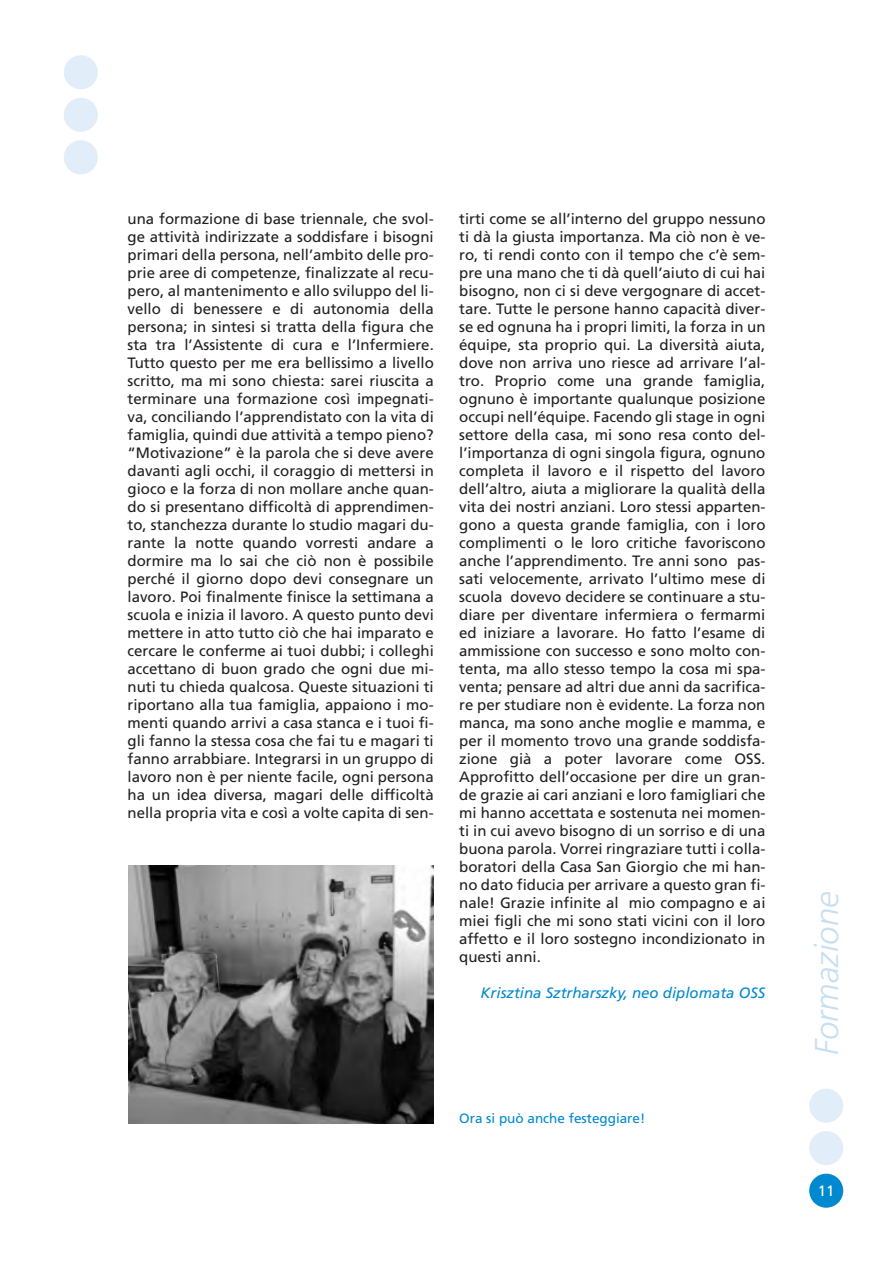
<style>
.page{position:relative;width:893px;height:1263px;background:#fff}
.page>*{position:absolute;margin:0;border:0;box-sizing:border-box;transform-origin:0 0}
.t1{font:italic 300 33px "Frutiger";color:#c7dff2}
.t2{font:15px/18px "Frutiger";color:#231f20;text-align:justify}
.t3{font:italic 15px "Frutiger";color:#0089cf}
.t4{font:15px "Frutiger";color:#fff}
.t5{font:13.5px "Frutiger";color:#0089cf}
</style>
<div class="page">
<div style="left:809px;top:1089px;width:34px;height:34px;background:#e1edf8;border-radius:50%"></div>
<div style="left:809px;top:1174px;width:34px;height:34px;background:#0089cf;border-radius:50%"></div>
<div style="left:809px;top:1131px;width:34px;height:34px;background:#e1edf8;border-radius:50%"></div>
<div style="left:64px;top:55px;width:34px;height:34px;background:#e1edf8;border-radius:50%"></div>
<div style="left:64px;top:98px;width:34px;height:34px;background:#e1edf8;border-radius:50%"></div>
<div style="left:64px;top:140px;width:34px;height:34px;background:#e1edf8;border-radius:50%"></div>
<img style="left:129px;top:865px;width:305px;height:259px">
<p class="t2" style="left:128px;top:211px;width:308px">una formazione di base triennale, che svol&shy;ge attività indirizzate a soddisfare i bisogni primari della persona, nell’ambito delle pro&shy;prie aree di competenze, finalizzate al recu&shy;pero, al mantenimento e allo sviluppo del li&shy;vello di benessere e di autonomia della persona; in sintesi si tratta della figura che sta tra l’Assistente di cura e l’Infermiere.<br>Tutto questo per me era bellissimo a livello scritto, ma mi sono chiesta: sarei riuscita a terminare una formazione così impegnati&shy;va, conciliando l’apprendistato con la vita di famiglia, quindi due attività a tempo pieno? “Motivazione” è la parola che si deve avere davanti agli occhi, il coraggio di mettersi in gioco e la forza di non mollare anche quan&shy;do si presentano difficoltà di apprendimen&shy;to, stanchezza durante lo studio magari du&shy;rante la notte quando vorresti andare a dormire ma lo sai che ciò non è possibile perché il giorno dopo devi consegnare un lavoro. Poi finalmente finisce la settimana a scuola e inizia il lavoro. A questo punto devi mettere in atto tutto ciò che hai imparato e cercare le conferme ai tuoi dubbi; i colleghi accettano di buon grado che ogni due mi&shy;nuti tu chieda qualcosa. Queste situazioni ti riportano alla tua famiglia, appaiono i mo&shy;menti quando arrivi a casa stanca e i tuoi fi&shy;gli fanno la stessa cosa che fai tu e magari ti fanno arrabbiare. Integrarsi in un gruppo di lavoro non è per niente facile, ogni persona ha un idea diversa, magari delle difficoltà nella propria vita e così a volte capita di sen-</p>
<p class="t2" style="left:459px;top:211px;width:308px">tirti come se all’interno del gruppo nessuno ti dà la giusta importanza. Ma ciò non è ve&shy;ro, ti rendi conto con il tempo che c’è sem&shy;pre una mano che ti dà quell’aiuto di cui hai bisogno, non ci si deve vergognare di accet&shy;tare. Tutte le persone hanno capacità diver&shy;se ed ognuna ha i propri limiti, la forza in un équipe, sta proprio qui. La diversità aiuta, dove non arriva uno riesce ad arrivare l’al&shy;tro. Proprio come una grande famiglia, ognuno è importante qualunque posizione occupi nell’équipe. Facendo gli stage in ogni settore della casa, mi sono resa conto del&shy;l’importanza di ogni singola figura, ognuno completa il lavoro e il rispetto del lavoro dell’altro, aiuta a migliorare la qualità della vita dei nostri anziani. Loro stessi apparten&shy;gono a questa grande famiglia, con i loro complimenti o le loro critiche favoriscono anche l’apprendimento. Tre anni sono pas&shy;sati velocemente, arrivato l’ultimo mese di scuola dovevo decidere se continuare a stu&shy;diare per diventare infermiera o fermarmi ed iniziare a lavorare. Ho fatto l’esame di ammissione con successo e sono molto con&shy;tenta, ma allo stesso tempo la cosa mi spa&shy;venta; pensare ad altri due anni da sacrifica&shy;re per studiare non è evidente. La forza non manca, ma sono anche moglie e mamma, e per il momento trovo una grande soddisfa&shy;zione già a poter lavorare come OSS.<br>Approfitto dell’occasione per dire un gran&shy;de grazie ai cari anziani e loro famigliari che mi hanno accettata e sostenuta nei momen&shy;ti in cui avevo bisogno di un sorriso e di una buona parola. Vorrei ringraziare tutti i colla&shy;boratori della Casa San Giorgio che mi han&shy;no dato fiducia per arrivare a questo gran fi&shy;nale! Grazie infinite al mio compagno e ai miei figli che mi sono stati vicini con il loro affetto e il loro sostegno incondizionato in questi anni.</p>
<p class="t3" style="left:481px;top:987px;width:286px">Krisztina Sztrharszky, neo diplomata OSS</p>
<p class="t5" style="left:459px;top:1113px;width:188px">Ora si può anche festeggiare!</p>
<h1 class="t1" style="left:813px;top:1054px;width:165px;rotate:-90deg">Formazione</h1>
<p class="t4" style="left:818px;top:1185px;width:18px">11</p>
</div>
